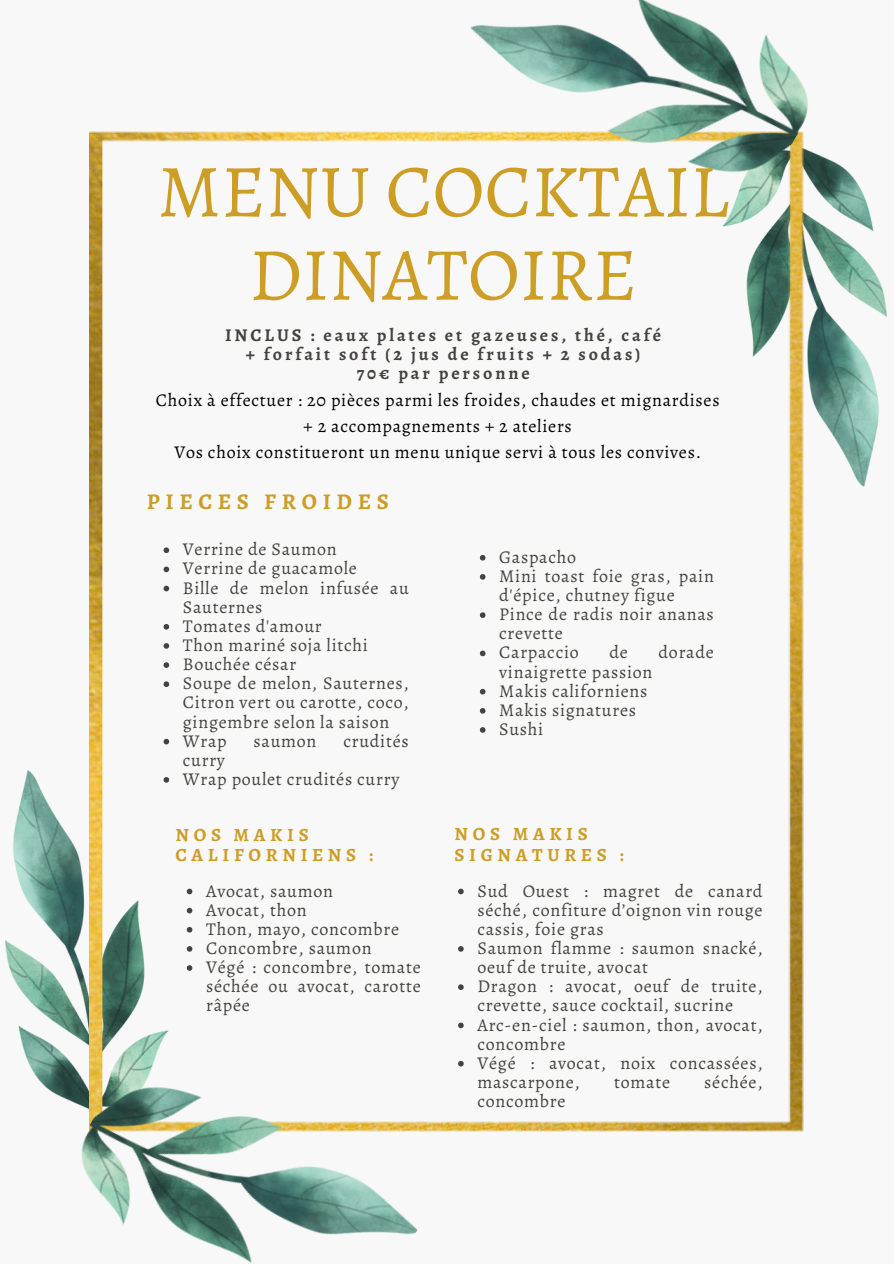
<style>
.page{position:relative;width:894px;height:1264px;background:#fff}
.page>*{position:absolute;margin:0;border:0;box-sizing:border-box;transform-origin:0 0}
.t1{font:75px/83.2px "Alegreya";color:#cd9e25;text-align:center}
.t2{font:700 22.5px "Alegreya";letter-spacing:.25em;color:#cd9e25}
.t3{font:700 18.6px/20.5px "Alegreya";letter-spacing:.25em;color:#cd9e25}
.t4{font:18px/19.2px "Alegreya";letter-spacing:.04em;color:#44433f}
.t5{font:18px "Alegreya";letter-spacing:.04em;color:#000}
.t6{font:700 18px/19.2px "Alegreya";letter-spacing:.16em;color:#44433f;text-align:center}
</style>
<div class="page">
<div style="left:0;top:0;width:893px;height:1263px;background:#f8f8f8"></div>
<img style="left:6px;top:770px;width:83px;height:323px">
<img style="left:804px;top:161px;width:81px;height:325px">
<img style="left:89px;top:132px;width:715px;height:999px">
<img style="left:460px;top:0;width:373px;height:213px">
<img style="left:54px;top:1045px;width:373px;height:218px">
<svg style="left:163px;top:547px;width:6px;height:6px"></svg>
<svg style="left:163px;top:566px;width:6px;height:6px"></svg>
<svg style="left:163px;top:585px;width:6px;height:6px"></svg>
<svg style="left:163px;top:624px;width:6px;height:5px"></svg>
<svg style="left:163px;top:643px;width:6px;height:5px"></svg>
<svg style="left:163px;top:662px;width:6px;height:6px"></svg>
<svg style="left:163px;top:681px;width:6px;height:6px"></svg>
<svg style="left:163px;top:738px;width:6px;height:6px"></svg>
<svg style="left:163px;top:777px;width:6px;height:5px"></svg>
<svg style="left:187px;top:888px;width:5px;height:6px"></svg>
<svg style="left:187px;top:907px;width:5px;height:6px"></svg>
<svg style="left:187px;top:926px;width:5px;height:6px"></svg>
<svg style="left:187px;top:946px;width:5px;height:5px"></svg>
<svg style="left:187px;top:965px;width:5px;height:5px"></svg>
<svg style="left:458px;top:888px;width:5px;height:6px"></svg>
<svg style="left:458px;top:946px;width:5px;height:5px"></svg>
<svg style="left:458px;top:984px;width:5px;height:5px"></svg>
<svg style="left:458px;top:1022px;width:5px;height:6px"></svg>
<svg style="left:458px;top:1060px;width:5px;height:6px"></svg>
<svg style="left:479px;top:555px;width:6px;height:5px"></svg>
<svg style="left:479px;top:574px;width:6px;height:5px"></svg>
<svg style="left:479px;top:612px;width:6px;height:6px"></svg>
<svg style="left:479px;top:650px;width:6px;height:6px"></svg>
<svg style="left:479px;top:689px;width:6px;height:5px"></svg>
<svg style="left:479px;top:708px;width:6px;height:5px"></svg>
<svg style="left:479px;top:727px;width:6px;height:5px"></svg>
<p class="t1" style="left:158px;top:149px;width:572px">MENU COCKTAIL<br>DINATOIRE</p>
<p class="t6" style="left:225px;top:325px;width:437px">INCLUS : eaux plates et gazeuses, thé, café + forfait soft (2 jus de fruits + 2 sodas)<br>70€ par personne</p>
<p class="t5" style="left:156px;top:388px;width:565px">Choix à effectuer : 20 pièces parmi les froides, chaudes et mignardises</p>
<p class="t5" style="left:303px;top:414px;width:270px">+ 2 accompagnements + 2 ateliers</p>
<p class="t5" style="left:174px;top:440px;width:528px">Vos choix constitueront un menu unique servi à tous les convives.</p>
<h2 class="t2" style="left:147px;top:486px;width:243px">PIECES FROIDES</h2>
<p class="t4" style="left:183px;top:539px;width:155px">Verrine de Saumon</p>
<p class="t4" style="left:183px;top:559px;width:175px">Verrine de guacamole</p>
<p class="t4" style="left:183px;top:578px;width:227px">Bille de melon infusée au<br>Sauternes</p>
<p class="t4" style="left:183px;top:616px;width:140px">Tomates d'amour</p>
<p class="t4" style="left:183px;top:635px;width:186px">Thon mariné soja litchi</p>
<p class="t4" style="left:183px;top:654px;width:115px">Bouchée césar</p>
<p class="t4" style="left:183px;top:673px;width:227px;text-align:justify">Soupe de melon, Sauternes, Citron vert ou carotte, coco, gingembre selon la saison</p>
<p class="t4" style="left:183px;top:731px;width:45px">Wrap</p>
<p class="t4" style="left:253px;top:731px;width:64px">saumon</p>
<p class="t4" style="left:343px;top:731px;width:67px">crudités</p>
<p class="t4" style="left:183px;top:750px;width:44px">curry</p>
<p class="t4" style="left:183px;top:769px;width:218px">Wrap poulet crudités curry</p>
<p class="t3" style="left:175px;top:824px;width:199px">NOS MAKIS<br>CALIFORNIENS :</p>
<p class="t4" style="left:206px;top:880px;width:128px">Avocat, saumon</p>
<p class="t4" style="left:206px;top:900px;width:102px">Avocat, thon</p>
<p class="t4" style="left:206px;top:919px;width:194px">Thon, mayo, concombre</p>
<p class="t4" style="left:206px;top:938px;width:167px">Concombre, saumon</p>
<h3 class="t4" style="left:206px;top:957px;width:216px;text-align:justify">Végé : concombre, tomate séchée ou avocat, carotte râpée</h3>
<p class="t4" style="left:499px;top:547px;width:78px">Gaspacho</p>
<p class="t4" style="left:499px;top:566px;width:216px">Mini toast foie gras, pain d'épice, chutney figue</p>
<p class="t4" style="left:499px;top:604px;width:216px">Pince de radis noir ananas crevette</p>
<p class="t4" style="left:499px;top:643px;width:81px">Carpaccio</p>
<p class="t4" style="left:609px;top:643px;width:20px">de</p>
<p class="t4" style="left:658px;top:643px;width:57px">dorade</p>
<p class="t4" style="left:499px;top:662px;width:155px">vinaigrette passion</p>
<p class="t4" style="left:499px;top:681px;width:150px">Makis californiens</p>
<p class="t4" style="left:499px;top:700px;width:138px">Makis signatures</p>
<p class="t4" style="left:499px;top:719px;width:46px">Sushi</p>
<h3 class="t3" style="left:454px;top:824px;width:171px">NOS MAKIS<br>SIGNATURES :</h3>
<p class="t4" style="left:477px;top:880px;width:286px;text-align:justify">Sud Ouest : magret de canard séché, confiture d’oignon vin rouge cassis, foie gras</p>
<p class="t4" style="left:477px;top:938px;width:286px">Saumon flamme : saumon snacké, oeuf de truite, avocat</p>
<p class="t4" style="left:477px;top:976px;width:286px">Dragon : avocat, oeuf de truite, crevette, sauce cocktail, sucrine</p>
<p class="t4" style="left:477px;top:1014px;width:286px">Arc-en-ciel : saumon, thon, avocat, concombre</p>
<p class="t4" style="left:477px;top:1053px;width:286px">Végé : avocat, noix concassées, mascarpone,</p>
<p class="t4" style="left:614px;top:1072px;width:57px">tomate</p>
<p class="t4" style="left:704px;top:1072px;width:60px">séchée,</p>
<p class="t4" style="left:477px;top:1091px;width:89px">concombre</p>
</div>
